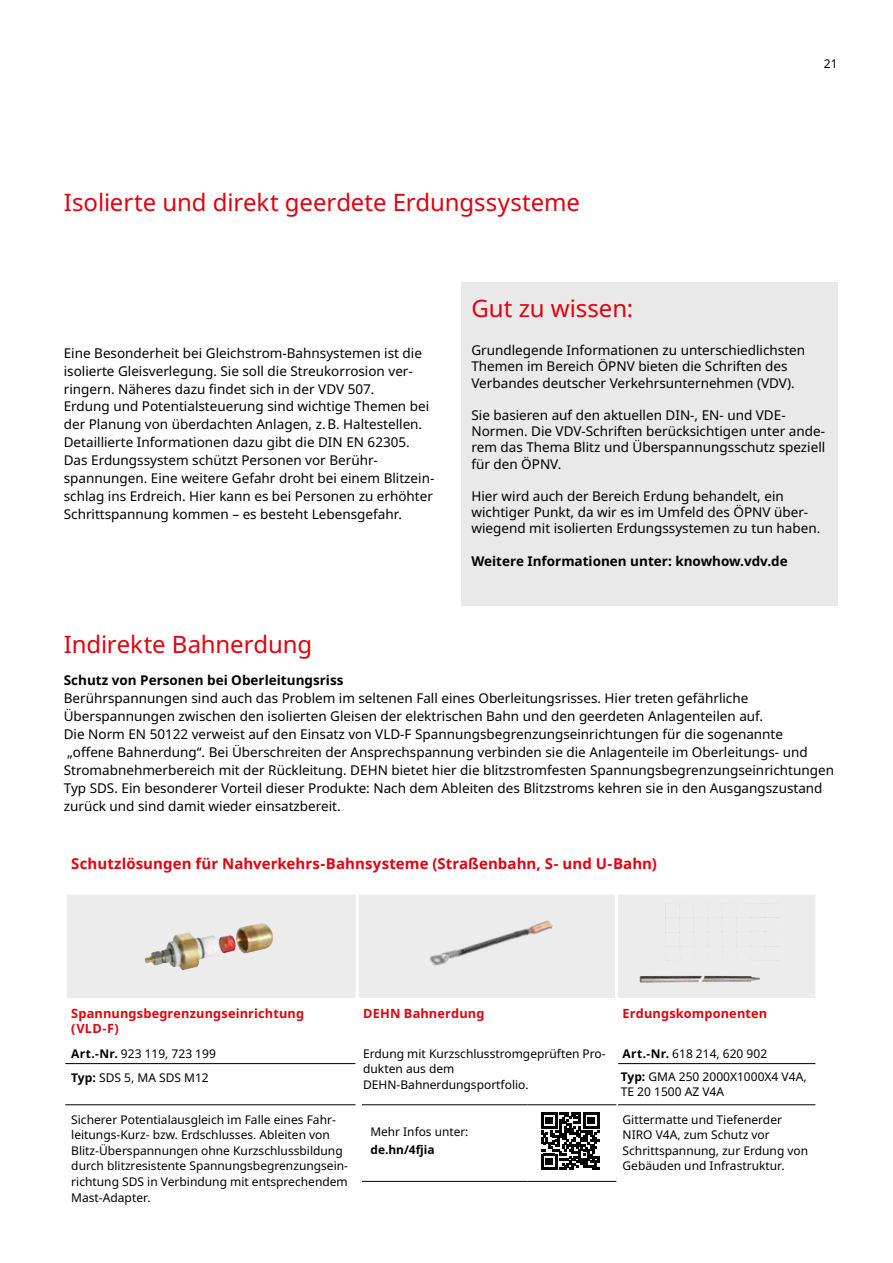
<style>
.page{position:relative;width:893px;height:1263px;background:#fff}
.page>*{position:absolute;margin:0;border:0;box-sizing:border-box;transform-origin:0 0}
.t1{font:24px "Noto Sans";letter-spacing:-.005em;color:#e3000f}
.t2{font:700 15px "Noto Sans";letter-spacing:.005em;color:#e3000f}
.t3{font:13.5px/18px "Noto Sans";color:#000}
.t4{font:700 13.5px "Noto Sans";color:#000}
.t5{font:700 12.75px/15px "Noto Sans";letter-spacing:.015em;color:#e3000f}
.t6{font:12px/15.6px "Noto Sans";color:#000}
.t7{font:700 12px "Noto Sans";color:#000}
.s1{font-weight:700}
</style>
<div class="page">
<div style="left:461px;top:283px;width:377px;height:323px;background:#e9e9e9"></div>
<div style="left:67px;top:895px;width:748px;height:103px;background:#ececed"></div>
<hr style="left:65px;top:1063px;width:291px;height:1px;background:#000">
<hr style="left:618px;top:1063px;width:197px;height:1px;background:#000">
<hr style="left:65px;top:1104px;width:291px;height:1px;background:#000">
<hr style="left:618px;top:1104px;width:197px;height:1px;background:#000">
<hr style="left:356px;top:895px;width:3px;height:103px;background:#fff">
<hr style="left:615px;top:895px;width:3px;height:103px;background:#fff">
<img style="left:145px;top:923px;width:128px;height:47px">
<img style="left:428px;top:919px;width:125px;height:46px">
<div style="left:665px;top:903px;width:115px;height:58px;background:#ececed"></div>
<img style="left:640px;top:976px;width:120px;height:7px">
<hr style="left:362px;top:1104px;width:166px;height:1px;background:#000">
<hr style="left:528px;top:1104px;width:88px;height:1px;background:#000">
<hr style="left:362px;top:1181px;width:166px;height:1px;background:#000">
<hr style="left:528px;top:1181px;width:88px;height:1px;background:#000">
<svg style="left:541px;top:1112px;width:58px;height:58px"></svg>
<h1 class="t1" style="left:64px;top:185px;width:518px">Isolierte und direkt geerdete Erdungssysteme</h1>
<p class="t6" style="left:824px;top:56px;width:15px">21</p>
<p class="t3" style="left:64px;top:344px;width:372px">Eine Besonderheit bei Gleichstrom-Bahnsystemen ist die isolierte Gleisverlegung. Sie soll die Streukorrosion ver&shy;ringern. Näheres dazu findet sich in der VDV 507.<br>Erdung und Potentialsteuerung sind wichtige Themen bei der Planung von überdachten Anlagen, z.B. Haltestellen.<br>Detaillierte Informationen dazu gibt die DIN EN 62305.<br>Das Erdungssystem schützt Personen vor Berühr&shy;spannungen. Eine weitere Gefahr droht bei einem Blitzein&shy;schlag ins Erdreich. Hier kann es bei Personen zu erhöhter Schrittspannung kommen – es besteht Lebensgefahr.</p>
<h1 class="t1" style="left:471px;top:291px;width:163px">Gut zu wissen:</h1>
<p class="t3" style="left:471px;top:342px;width:335px;line-height:16.2px">Grundlegende Informationen zu unterschiedlichsten<br>Themen im Bereich ÖPNV bieten die Schriften des<br>Verbandes deutscher Verkehrsunternehmen (VDV).</p>
<p class="t3" style="left:471px;top:407px;width:355px;line-height:16.2px">Sie basieren auf den aktuellen DIN-, EN- und VDE-Normen. Die VDV-Schriften berücksichtigen unter ande&shy;rem das Thema Blitz und Überspannungsschutz speziell für den ÖPNV.</p>
<p class="t3" style="left:471px;top:488px;width:350px;line-height:16.2px">Hier wird auch der Bereich Erdung behandelt, ein wichtiger Punkt, da wir es im Umfeld des ÖPNV über&shy;wiegend mit isolierten Erdungssystemen zu tun haben.</p>
<p class="t4" style="left:471px;top:551px;width:318px">Weitere Informationen unter: knowhow.vdv.de</p>
<h1 class="t1" style="left:64px;top:627px;width:250px">Indirekte Bahnerdung</h1>
<p class="t4" style="left:64px;top:671px;width:281px">Schutz von Personen bei Oberleitungsriss</p>
<p class="t3" style="left:64px;top:690px;width:772px">Berührspannungen sind auch das Problem im seltenen Fall eines Oberleitungsrisses. Hier treten gefährliche Überspannungen zwischen den isolierten Gleisen der elektrischen Bahn und den geerdeten Anlagenteilen auf.<br>Die Norm EN 50122 verweist auf den Einsatz von VLD-F Spannungsbegrenzungseinrichtungen für die sogenannte<br>„offene Bahnerdung“. Bei Überschreiten der Ansprechspannung verbinden sie die Anlagenteile im Oberleitungs- und Stromabnehmerbereich mit der Rückleitung. DEHN bietet hier die blitzstromfesten Spannungsbegrenzungseinrichtungen Typ SDS. Ein besonderer Vorteil dieser Produkte: Nach dem Ableiten des Blitzstroms kehren sie in den Ausgangszustand zurück und sind damit wieder einsatzbereit.</p>
<p class="t2" style="left:71px;top:853px;width:587px">Schutzlösungen für Nahverkehrs-Bahnsysteme (Straßenbahn, S- und U-Bahn)</p>
<p class="t5" style="left:71px;top:1006px;width:234px">Spannungsbegrenzungseinrichtung (VLD-F)</p>
<p class="t5" style="left:363px;top:1006px;width:123px">DEHN Bahnerdung</p>
<p class="t5" style="left:623px;top:1006px;width:146px">Erdungskomponenten</p>
<p class="t6" style="left:71px;top:1046px;width:146px"><span class="s1">Art.-Nr.</span> 923 119, 723 199</p>
<p class="t6" style="left:363px;top:1046px;width:244px">Erdung mit Kurzschlusstromgeprüften Pro&shy;dukten aus dem<br>DEHN-Bahnerdungsportfolio.</p>
<p class="t6" style="left:623px;top:1046px;width:146px"><span class="s1">Art.-Nr.</span> 618 214, 620 902</p>
<p class="t6" style="left:71px;top:1070px;width:139px"><span class="s1">Typ:</span> SDS 5, MA SDS M12</p>
<p class="t6" style="left:621px;top:1069px;width:187px"><span class="s1">Typ:</span> GMA 250 2000X1000X4 V4A,<br>TE 20 1500 AZ V4A</p>
<p class="t6" style="left:71px;top:1112px;width:278px">Sicherer Potentialausgleich im Falle eines Fahr&shy;leitungs-Kurz- bzw. Erdschlusses. Ableiten von Blitz-Überspannungen ohne Kurzschlussbildung durch blitzresistente Spannungsbegrenzungsein&shy;richtung SDS in Verbindung mit entsprechendem Mast-Adapter.</p>
<p class="t6" style="left:623px;top:1112px;width:187px">Gittermatte und Tiefenerder<br>NIRO V4A, zum Schutz vor<br>Schrittspannung, zur Erdung von<br>Gebäuden und Infrastruktur.</p>
<p class="t6" style="left:370px;top:1124px;width:99px">Mehr Infos unter:</p>
<p class="t7" style="left:370px;top:1141px;width:66px">de.hn/4fjia</p>
</div>
